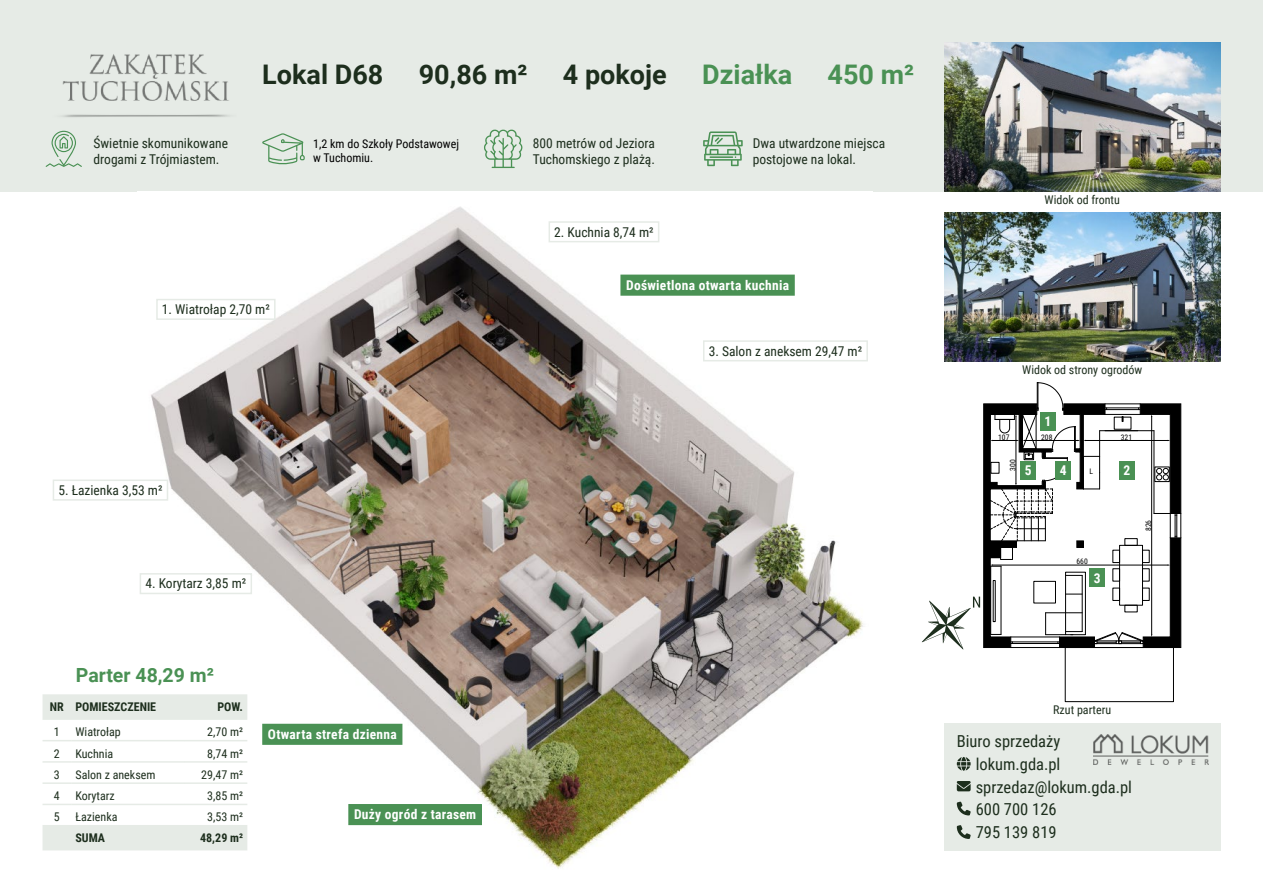
<style>
.page{position:relative;width:1263px;height:893px;background:#fff}
.page>*{position:absolute;margin:0;border:0;box-sizing:border-box;transform-origin:0 0}
.t1{font:700 27px "Roboto";color:#1d2e1d}
.t2{font:700 27px "Roboto";color:#4a9154}
.t3{font:700 19.5px "Roboto";color:#4a9154}
.t4{font:16.5px/22.6px "Roboto Condensed";color:#1d2e1d}
.t5{font:13.5px/16.2px "Roboto Condensed";color:#1d2e1d}
.t6{font:700 13.5px "Roboto Condensed";letter-spacing:.02em;color:#fff}
.t7{font:12px "Roboto Condensed";color:#1d2e1d}
.t8{font:12px/14.4px "Roboto Condensed";color:#000}
.t9{font:700 12px "Roboto Condensed";color:#1d2e1d}
.t10{font:7.65px "Roboto Condensed";color:#000}
</style>
<div class="page">
<div style="left:0;top:0;width:1263px;height:191px;background:#e6ebe6"></div>
<hr style="left:0;top:892px;width:1263px;height:1px;background:#e6ebe6">
<img style="left:944px;top:213px;width:276px;height:148px">
<img style="left:944px;top:43px;width:276px;height:148px">
<svg style="left:46px;top:131px;width:36px;height:36px"></svg>
<svg style="left:703px;top:131px;width:40px;height:35px"></svg>
<svg style="left:484px;top:129px;width:38px;height:39px"></svg>
<svg style="left:262px;top:133px;width:43px;height:32px"></svg>
<img style="left:137px;top:206px;width:736px;height:687px">
<div style="left:1065px;top:647px;width:108px;height:55px;border:1px solid #000"></div>
<div style="left:944px;top:723px;width:276px;height:127px;background:#e6ebe6"></div>
<svg style="left:957px;top:757px;width:14px;height:14px"></svg>
<svg style="left:957px;top:781px;width:14px;height:10px"></svg>
<svg style="left:957px;top:802px;width:14px;height:13px"></svg>
<svg style="left:957px;top:825px;width:14px;height:14px"></svg>
<img style="left:1093px;top:735px;width:116px;height:29px">
<svg style="left:922px;top:382px;width:259px;height:267px"></svg>
<div style="left:1040px;top:412px;width:15px;height:19px;background:#4a9154"></div>
<div style="left:1119px;top:461px;width:15px;height:19px;background:#4a9154"></div>
<div style="left:1090px;top:569px;width:15px;height:18px;background:#4a9154"></div>
<div style="left:1020px;top:461px;width:16px;height:19px;background:#4a9154"></div>
<div style="left:1055px;top:461px;width:16px;height:19px;background:#4a9154"></div>
<div style="left:704px;top:341px;width:163px;height:20px;background:#fff"></div>
<div style="left:703px;top:340px;width:165px;height:21px;border:2px solid #e6ebe6"></div>
<div style="left:621px;top:275px;width:173px;height:20px;background:#4a9154"></div>
<div style="left:620px;top:275px;width:175px;height:21px;border:2px solid #4a9154"></div>
<div style="left:349px;top:805px;width:132px;height:19px;background:#4a9154"></div>
<div style="left:348px;top:804px;width:134px;height:21px;border:2px solid #4a9154"></div>
<div style="left:263px;top:724px;width:139px;height:20px;background:#4a9154"></div>
<div style="left:262px;top:724px;width:140px;height:21px;border:2px solid #4a9154"></div>
<div style="left:549px;top:222px;width:110px;height:20px;background:#fff"></div>
<div style="left:549px;top:221px;width:110px;height:21px;border:2px solid #e6ebe6"></div>
<div style="left:53px;top:480px;width:114px;height:20px;background:#fff"></div>
<div style="left:53px;top:480px;width:115px;height:21px;border:2px solid #e6ebe6"></div>
<div style="left:157px;top:300px;width:118px;height:19px;background:#fff"></div>
<div style="left:156px;top:299px;width:120px;height:21px;border:2px solid #e6ebe6"></div>
<div style="left:140px;top:574px;width:111px;height:19px;background:#fff"></div>
<div style="left:140px;top:573px;width:112px;height:21px;border:2px solid #e6ebe6"></div>
<svg style="left:43px;top:694px;width:204px;height:156px"></svg>
<hr style="left:71px;top:804px;width:114px;height:1px;background:#e6ebe6">
<hr style="left:185px;top:804px;width:62px;height:1px;background:#e6ebe6">
<img style="left:62px;top:54px;width:167px;height:63px">
<p class="t1" style="left:262px;top:55px;width:123px">Lokal D68</p>
<p class="t1" style="left:419px;top:55px;width:110px">90,86 m²</p>
<p class="t1" style="left:563px;top:55px;width:105px">4 pokoje</p>
<p class="t2" style="left:702px;top:55px;width:92px">Działka</p>
<p class="t2" style="left:828px;top:55px;width:88px">450 m²</p>
<p class="t5" style="left:94px;top:134px;width:136px">Świetnie skomunikowane drogami z Trójmiastem.</p>
<p class="t8" style="left:313px;top:136px;width:147px">1,2 km do Szkoły Podstawowej w Tuchomiu.</p>
<p class="t5" style="left:533px;top:134px;width:123px">800 metrów od Jeziora<br>Tuchomskiego z plażą.</p>
<p class="t5" style="left:753px;top:134px;width:134px">Dwa utwardzone miejsca postojowe na lokal.</p>
<p class="t5" style="left:554px;top:223px;width:101px">2. Kuchnia 8,74 m²</p>
<p class="t5" style="left:162px;top:301px;width:109px">1. Wiatrołap 2,70 m²</p>
<p class="t5" style="left:58px;top:481px;width:106px">5. Łazienka 3,53 m²</p>
<p class="t5" style="left:145px;top:575px;width:102px">4. Korytarz 3,85 m²</p>
<h2 class="t3" style="left:76px;top:661px;width:140px">Parter 48,29 m²</h2>
<p class="t9" style="left:50px;top:698px;width:108px">NR POMIESZCZENIE</p>
<p class="t9" style="left:217px;top:698px;width:27px">POW.</p>
<p class="t7" style="left:54px;top:723px;width:7px">1</p>
<p class="t7" style="left:75px;top:723px;width:47px">Wiatrołap</p>
<p class="t7" style="left:207px;top:723px;width:37px">2,70 m²</p>
<p class="t7" style="left:54px;top:745px;width:7px">2</p>
<p class="t7" style="left:75px;top:745px;width:39px">Kuchnia</p>
<p class="t7" style="left:207px;top:745px;width:37px">8,74 m²</p>
<p class="t7" style="left:54px;top:766px;width:7px">3</p>
<p class="t7" style="left:75px;top:766px;width:82px">Salon z aneksem</p>
<p class="t7" style="left:201px;top:766px;width:43px">29,47 m²</p>
<p class="t7" style="left:54px;top:787px;width:7px">4</p>
<p class="t7" style="left:75px;top:787px;width:41px">Korytarz</p>
<p class="t7" style="left:207px;top:787px;width:37px">3,85 m²</p>
<p class="t7" style="left:54px;top:809px;width:7px">5</p>
<p class="t7" style="left:75px;top:809px;width:44px">Łazienka</p>
<p class="t7" style="left:207px;top:809px;width:37px">3,53 m²</p>
<p class="t9" style="left:75px;top:829px;width:31px">SUMA</p>
<p class="t9" style="left:200px;top:829px;width:44px">48,29 m²</p>
<p class="t6" style="left:268px;top:725px;width:130px">Otwarta strefa dzienna</p>
<p class="t6" style="left:354px;top:805px;width:124px">Duży ogród z tarasem</p>
<p class="t6" style="left:626px;top:276px;width:164px">Doświetlona otwarta kuchnia</p>
<p class="t5" style="left:709px;top:342px;width:155px">3. Salon z aneksem 29,47 m²</p>
<p class="t7" style="left:1044px;top:191px;width:77px">Widok od frontu</p>
<p class="t7" style="left:1022px;top:362px;width:122px">Widok od strony ogrodów</p>
<p class="t10" style="left:998px;top:432px;width:13px">107</p>
<p class="t10" style="left:1007px;top:471px;width:13px;rotate:-90deg">300</p>
<p class="t6" style="left:1044px;top:412px;width:8px">1</p>
<p class="t10" style="left:1041px;top:432px;width:13px">208</p>
<p class="t6" style="left:1025px;top:461px;width:8px">5</p>
<p class="t6" style="left:1060px;top:461px;width:8px">4</p>
<p class="t10" style="left:1090px;top:466px;width:5px">L</p>
<p class="t10" style="left:1076px;top:556px;width:13px">660</p>
<p class="t6" style="left:1094px;top:568px;width:8px">3</p>
<p class="t10" style="left:1121px;top:432px;width:13px">321</p>
<p class="t6" style="left:1123px;top:461px;width:8px">2</p>
<p class="t10" style="left:1143px;top:531px;width:13px;rotate:-90deg">826</p>
<p class="t7" style="left:1053px;top:702px;width:59px">Rzut parteru</p>
<p class="t4" style="left:976px;top:730px;width:158px;text-indent:-19px">Biuro sprzedaży lokum.gda.pl sprzedaz@lokum.gda.pl<br>600 700 126<br>795 139 819</p>
</div>
